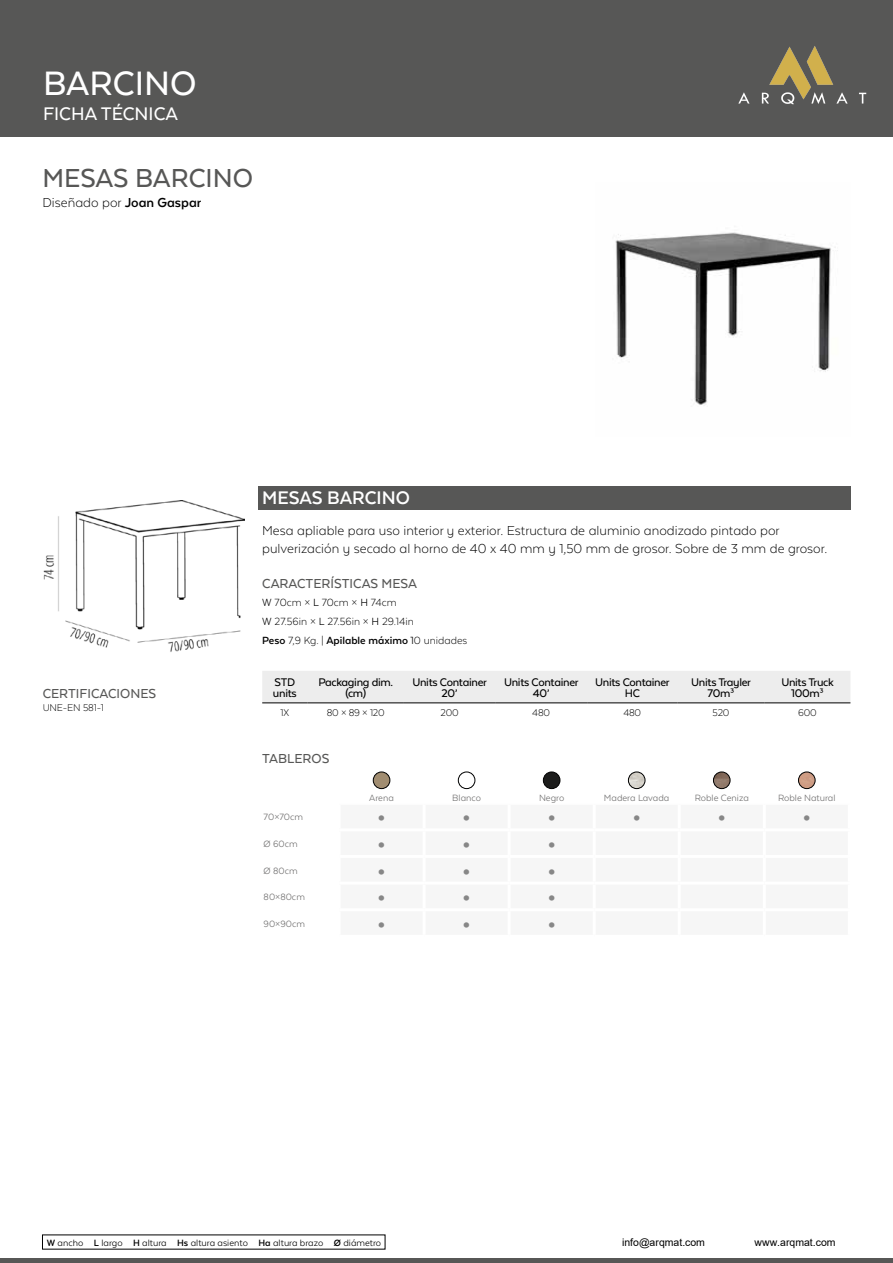
<style>
.page{position:relative;width:893px;height:1263px;background:#fff}
.page>*{position:absolute;margin:0;border:0;box-sizing:border-box;transform-origin:0 0}
.t1{font:500 39px "Texta Alt";color:#fff}
.t2{font:700 31.5px "Texta Alt";color:#878787}
.t3{font:500 30px "Texta Alt";color:#575756}
.t4{font:500 21px "Texta Alt";color:#fff}
.t5{font:700 21px "Texta Alt";color:#fff}
.t6{font:300 15px/18px "Texta Alt";color:#000}
.t7{font:500 15px "Texta Alt";color:#575756}
.t8{font:500 12.75px/10.5px "Texta Alt";letter-spacing:-.025em;color:#000;text-align:center}
.t9{font:300 12px/18.6px "Texta Alt";color:#000}
.t10{font:300 11.25px "Texta Alt";letter-spacing:-.02em;color:#000}
.t11{font:10.5px "Texta Alt";color:#706f6f}
.t12{font:10.5px "Texta Alt";color:#000}
.t13{font:10.5px "Arial";color:#000}
.s1{font-weight:700}
.s2{font-weight:400}
</style>
<div class="page">
<hr style="left:0;top:1259px;width:893px;height:4px;background:#575756">
<div style="left:0;top:0;width:893px;height:137px;background:#575756"></div>
<img style="left:615px;top:232px;width:223px;height:174px">
<div style="left:258px;top:486px;width:592px;height:23px;background:#575756"></div>
<div style="left:262px;top:671px;width:588px;height:32px;background:#ededed"></div>
<hr style="left:262px;top:703px;width:46px;height:1px;background:#000">
<hr style="left:308px;top:703px;width:96px;height:1px;background:#000">
<hr style="left:404px;top:703px;width:91px;height:1px;background:#000">
<hr style="left:495px;top:703px;width:92px;height:1px;background:#000">
<hr style="left:587px;top:703px;width:90px;height:1px;background:#000">
<hr style="left:677px;top:703px;width:88px;height:1px;background:#000">
<hr style="left:765px;top:703px;width:85px;height:1px;background:#000">
<img style="left:373px;top:772px;width:17px;height:17px;border-radius:8px">
<div style="left:373px;top:772px;width:17px;height:17px;border:1px solid #000;border-radius:50%"></div>
<img style="left:458px;top:772px;width:17px;height:17px;border-radius:8px">
<div style="left:458px;top:772px;width:17px;height:17px;border:1px solid #000;border-radius:50%"></div>
<img style="left:543px;top:772px;width:17px;height:17px;border-radius:8px">
<div style="left:543px;top:772px;width:17px;height:17px;border:1px solid #000;border-radius:50%"></div>
<img style="left:628px;top:772px;width:17px;height:17px;border-radius:8px">
<div style="left:628px;top:772px;width:17px;height:17px;border:1px solid #000;border-radius:50%"></div>
<img style="left:713px;top:772px;width:17px;height:17px;border-radius:8px">
<div style="left:713px;top:772px;width:17px;height:17px;border:1px solid #000;border-radius:50%"></div>
<img style="left:798px;top:772px;width:17px;height:17px;border-radius:8px">
<div style="left:798px;top:772px;width:17px;height:17px;border:1px solid #000;border-radius:50%"></div>
<img style="left:43px;top:500px;width:201px;height:152px">
<img style="left:738px;top:46px;width:128px;height:59px">
<h1 class="t1" style="left:43px;top:63px;width:155px">BARCINO</h1>
<h3 class="t4" style="left:43px;top:103px;width:136px">FICHA TÉCNICA</h3>
<h3 class="t3" style="left:43px;top:163px;width:212px">MESAS BARCINO</h3>
<p class="t6" style="left:43px;top:193px;width:160px">Diseñado por <span class="s1">Joan Gaspar</span></p>
<p class="t7" style="left:43px;top:685px;width:115px">CERTIFICACIONES</p>
<p class="t10" style="left:43px;top:702px;width:63px">UNE-EN 581-1</p>
<h3 class="t5" style="left:262px;top:487px;width:149px">MESAS BARCINO</h3>
<p class="t6" style="left:262px;top:521px;width:567px">Mesa apliable para uso interior y exterior. Estructura de aluminio anodizado pintado por pulverización y secado al horno de 40 x 40 mm y 1,50 mm de grosor. Sobre de 3 mm de grosor.</p>
<p class="t7" style="left:262px;top:575px;width:156px">CARACTERÍSTICAS MESA</p>
<p class="t9" style="left:262px;top:593px;width:207px"><span class="s2">W</span> 70cm × <span class="s2">L</span> 70cm × <span class="s2">H</span> 74cm<br><span class="s2">W</span> 27.56in × <span class="s2">L</span> 27.56in × <span class="s2">H</span> 29.14in<br><span class="s1">Peso</span> 7,9 Kg. | <span class="s1">Apilable máximo</span> <span class="s2">1</span>0 unidades</p>
<p class="t8" style="left:273px;top:677px;width:25px;text-align:left">STD units</p>
<p class="t8" style="left:318px;top:677px;width:76px">Packaging dim. (cm)</p>
<p class="t8" style="left:412px;top:677px;width:76px">Units Container<br>20’</p>
<p class="t8" style="left:504px;top:677px;width:76px">Units Container<br>40’</p>
<p class="t8" style="left:595px;top:677px;width:76px">Units Container<br>HC</p>
<p class="t8" style="left:691px;top:677px;width:61px">Units Trayler<br>70m³</p>
<p class="t8" style="left:781px;top:677px;width:54px">Units Truck<br>100m³</p>
<p class="t10" style="left:281px;top:707px;width:10px">1X</p>
<p class="t10" style="left:327px;top:707px;width:59px">80 × 89 × 120</p>
<p class="t10" style="left:440px;top:707px;width:20px">200</p>
<p class="t10" style="left:532px;top:707px;width:19px">480</p>
<p class="t10" style="left:623px;top:707px;width:19px">480</p>
<p class="t10" style="left:713px;top:707px;width:18px">520</p>
<p class="t10" style="left:798px;top:707px;width:20px">600</p>
<p class="t7" style="left:262px;top:751px;width:69px">TABLEROS</p>
<p class="t11" style="left:369px;top:792px;width:26px">Arena</p>
<p class="t11" style="left:452px;top:792px;width:30px">Blanco</p>
<p class="t11" style="left:539px;top:792px;width:27px">Negro</p>
<p class="t11" style="left:604px;top:792px;width:67px">Madera Lavada</p>
<p class="t11" style="left:695px;top:792px;width:56px">Roble Ceniza</p>
<p class="t11" style="left:778px;top:792px;width:59px">Roble Natural</p>
<p class="t11" style="left:264px;top:812px;width:41px">70×70cm</p>
<h2 class="t2" style="left:377px;top:800px;width:97px">• •</h2>
<h2 class="t2" style="left:547px;top:800px;width:97px">• •</h2>
<h2 class="t2" style="left:717px;top:800px;width:97px">• •</h2>
<p class="t11" style="left:264px;top:838px;width:36px">Ø 60cm</p>
<h2 class="t2" style="left:377px;top:826px;width:97px">• •</h2>
<h2 class="t2" style="left:547px;top:826px;width:12px">•</h2>
<p class="t11" style="left:264px;top:865px;width:36px">Ø 80cm</p>
<h2 class="t2" style="left:377px;top:853px;width:97px">• •</h2>
<h2 class="t2" style="left:547px;top:853px;width:12px">•</h2>
<p class="t11" style="left:264px;top:892px;width:43px">80×80cm</p>
<h2 class="t2" style="left:377px;top:880px;width:97px">• •</h2>
<h2 class="t2" style="left:547px;top:880px;width:12px">•</h2>
<p class="t11" style="left:264px;top:918px;width:43px">90×90cm</p>
<h2 class="t2" style="left:377px;top:906px;width:97px">• •</h2>
<h2 class="t2" style="left:547px;top:906px;width:12px">•</h2>
<p class="t12" style="left:47px;top:1237px;width:336px"><span class="s1">W</span> ancho <span class="s1">L</span> largo <span class="s1">H</span> altura <span class="s1">Hs</span> altura asiento <span class="s1">Ha</span> altura brazo <span class="s1">Ø</span> diámetro</p>
<p class="t13" style="left:622px;top:1236px;width:84px">info@arqmat.com</p>
<p class="t13" style="left:754px;top:1236px;width:83px">www.arqmat.com</p>
</div>
